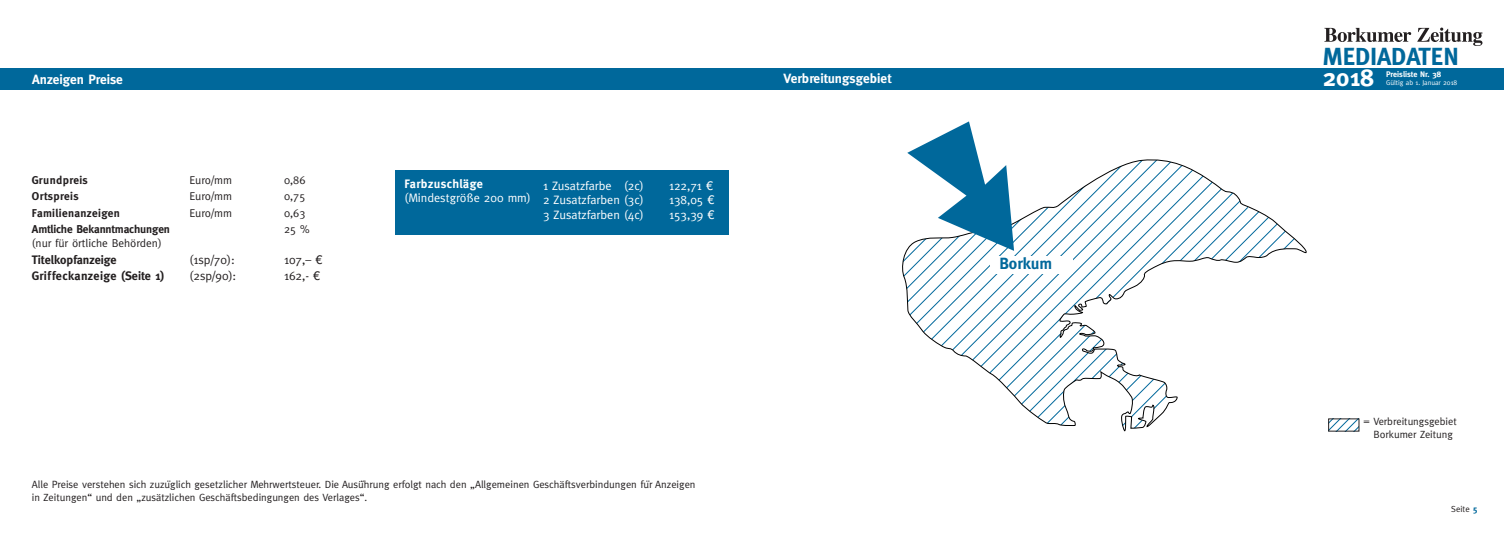
<style>
.page{position:relative;width:1504px;height:536px;background:#fff}
.page>*{position:absolute;margin:0;border:0;box-sizing:border-box;transform-origin:0 0}
.t1{font:700 24.76px "Meta";color:#00689b}
.t2{font:700 24.76px "Meta";color:#fff}
.t3{font:700 16.19px "Meta";color:#00689b}
.t4{font:700 13.39px "Meta";color:#fff}
.t5{font:12.25px "Meta";color:#fff}
.t6{font:12.25px "Meta";color:#231f20}
.t7{font:700 12.25px "Meta";letter-spacing:.03em;color:#231f20}
.t8{font:700 12.25px "Meta";color:#231f20}
.t9{font:700 12.25px "Meta";letter-spacing:.03em;color:#fff}
.t10{font:11.38px "Meta";color:#231f20}
.t11{font:700 11.38px "Meta";letter-spacing:.025em;color:#231f20}
.t12{font:700 11.38px "Meta";letter-spacing:-.01em;color:#231f20}
.t13{font:10.5px/12.6px "Meta";color:#231f20}
.t14{font:8.75px "Meta";color:#231f20}
.t15{font:700 8.14px "Meta";color:#fff}
.t16{font:7px "Meta";color:#fff}
.s1{font-family:"Helvetica Neue"}
.s2{font-weight:700;color:#00689b}
</style>
<div class="page">
<div style="left:752px;top:68px;width:751px;height:22px;background:#00689b"></div>
<svg style="left:1324px;top:28px;width:158px;height:18px"></svg>
<div style="left:395px;top:170px;width:334px;height:65px;background:#00689b"></div>
<div style="left:0;top:68px;width:764px;height:22px;background:#00689b"></div>
<svg style="left:1177px;top:163px;width:130px;height:237px"></svg>
<svg style="left:902px;top:121px;width:275px;height:311px"></svg>
<svg style="left:1329px;top:420px;width:28px;height:9px"></svg>
<h1 class="t1" style="left:1322px;top:42px;width:137px">MEDIADATEN</h1>
<h1 class="t2" style="left:1322px;top:63px;width:52px">2018</h1>
<p class="t15" style="left:1385px;top:69px;width:56px">Preisliste Nr. 38</p>
<p class="t4" style="left:783px;top:70px;width:109px">Verbreitungsgebiet</p>
<p class="t4" style="left:32px;top:71px;width:92px">Anzeigen Preise</p>
<p class="t16" style="left:1385px;top:79px;width:73px">Gültig ab 1. Januar 2018</p>
<p class="t11" style="left:32px;top:173px;width:57px">Grundpreis</p>
<p class="t10" style="left:189px;top:173px;width:44px">Euro/mm</p>
<p class="t10" style="left:284px;top:173px;width:23px">0,86</p>
<p class="t11" style="left:32px;top:190px;width:48px">Ortspreis</p>
<p class="t10" style="left:189px;top:190px;width:44px">Euro/mm</p>
<p class="t10" style="left:284px;top:190px;width:23px">0,75</p>
<p class="t11" style="left:32px;top:206px;width:90px">Familienanzeigen</p>
<p class="t10" style="left:189px;top:206px;width:44px">Euro/mm</p>
<p class="t10" style="left:284px;top:206px;width:23px">0,63</p>
<p class="t12" style="left:32px;top:223px;width:139px">Amtliche Bekanntmachungen</p>
<p class="t10" style="left:284px;top:223px;width:27px">25 %</p>
<p class="t10" style="left:32px;top:236px;width:131px">(nur für örtliche Behörden)</p>
<p class="t8" style="left:32px;top:252px;width:86px">Titelkopfanzeige</p>
<p class="t6" style="left:189px;top:252px;width:47px">(1sp/70):</p>
<p class="t6" style="left:284px;top:252px;width:40px">107,– <span class="s1">€</span></p>
<p class="t7" style="left:32px;top:269px;width:134px">Griffeckanzeige (Seite 1)</p>
<p class="t6" style="left:189px;top:269px;width:48px">(2sp/90):</p>
<p class="t6" style="left:284px;top:269px;width:37px">162,- <span class="s1">€</span></p>
<p class="t9" style="left:404px;top:176px;width:80px">Farbzuschläge</p>
<p class="t5" style="left:404px;top:191px;width:128px">(Mindestgröße 200 mm)</p>
<p class="t5" style="left:543px;top:178px;width:102px">1 Zusatzfarbe (2c)</p>
<p class="t5" style="left:669px;top:178px;width:45px">122,71 <span class="s1">€</span></p>
<p class="t5" style="left:543px;top:193px;width:102px">2 Zusatzfarben (3c)</p>
<p class="t5" style="left:669px;top:193px;width:47px">138,05 <span class="s1">€</span></p>
<p class="t5" style="left:543px;top:208px;width:102px">3 Zusatzfarben (4c)</p>
<p class="t5" style="left:669px;top:208px;width:47px">153,39 <span class="s1">€</span></p>
<p class="t13" style="left:32px;top:478px;width:665px">Alle Preise verstehen sich zuzu<span class="s1">̈</span>glich gesetzlicher Mehrwertsteuer. Die Ausü<span class="s1">̈</span>hrung erfolgt nach den „Allgemeinen Geschäftsverbindungen fu<span class="s1">̈</span>r Anzeigen in Zeitungen“ und den „zusätzlichen Geschäftsbedingungen des Verlages“.</p>
<h2 class="t3" style="left:999px;top:254px;width:54px">Borkum</h2>
<p class="t13" style="left:1373px;top:415px;width:85px;text-indent:-10px">= Verbreitungsgebiet<br>Borkumer Zeitung</p>
<p class="t14" style="left:1450px;top:504px;width:28px">Seite <span class="s2">5</span></p>
</div>
